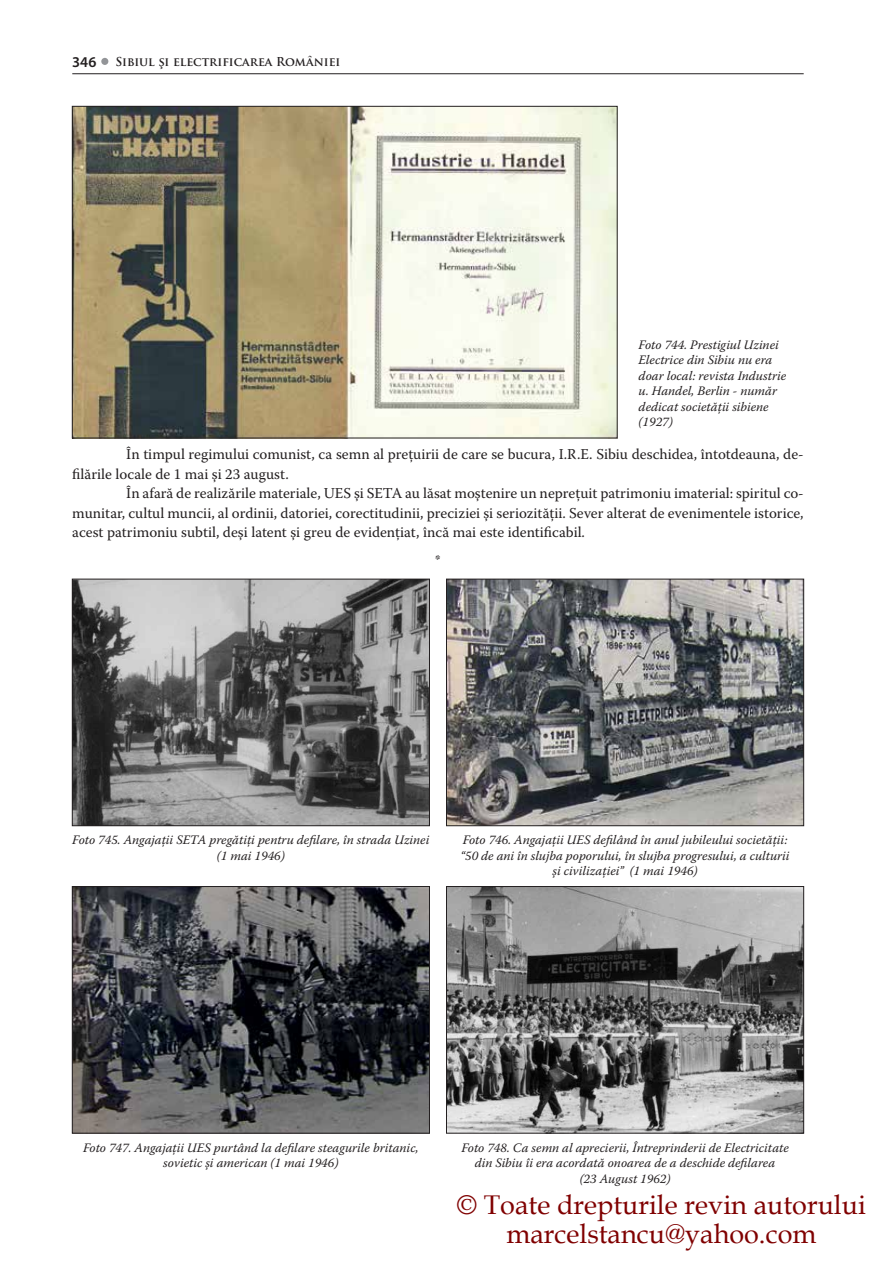
<style>
.page{position:relative;width:893px;height:1263px;background:#fff}
.page>*{position:absolute;margin:0;border:0;box-sizing:border-box;transform-origin:0 0}
.t1{font:27px/28.7px "Book Antiqua";color:#800000;text-align:center}
.t2{font:15px/19.5px "Warnock Pro";color:#231f20}
.t3{font:600 15px "Myriad Pro";color:#231f20}
.t4{font:italic 12.9px/15.5px "Warnock Pro";color:#231f20;text-align:center}
.t5{font:700 12px "Trajan Pro";color:#231f20}
</style>
<div class="page">
<hr style="left:72px;top:73px;width:732px;height:1px;background:#231f20">
<div style="left:101px;top:58px;width:7px;height:7px;background:#939598;border-radius:50%"></div>
<img style="left:74px;top:108px;width:541px;height:328px">
<img style="left:74px;top:581px;width:354px;height:243px">
<div style="left:72px;top:579px;width:358px;height:247px;border:1px solid #231f20"></div>
<img style="left:74px;top:888px;width:354px;height:243px">
<div style="left:72px;top:886px;width:358px;height:247px;border:1px solid #231f20"></div>
<img style="left:448px;top:581px;width:354px;height:243px">
<div style="left:446px;top:579px;width:358px;height:247px;border:1px solid #231f20"></div>
<img style="left:448px;top:888px;width:354px;height:243px">
<div style="left:446px;top:886px;width:358px;height:247px;border:1px solid #231f20"></div>
<p class="t3" style="left:72px;top:52px;width:26px">346</p>
<p class="t5" style="left:116px;top:54px;width:226px">Sibiul şi electrificarea României</p>
<p class="t4" style="left:639px;top:337px;width:149px;text-align:left">Foto 744. Prestigiul Uzinei<br>Electrice din Sibiu nu era doar local: revista Industrie u. Handel, Berlin - număr dedicat societăţii sibiene (1927)</p>
<p class="t2" style="left:72px;top:444px;width:733px;text-indent:54px">În timpul regimului comunist, ca semn al preţuirii de care se bucura, I.R.E. Sibiu deschidea, întotdeauna, de&shy;filările locale de 1 mai şi 23 august.</p>
<p class="t2" style="left:72px;top:483px;width:733px;text-align:justify;text-indent:54px">În afară de realizările materiale, UES şi SETA au lăsat moştenire un nepreţuit patrimoniu imaterial: spiritul co&shy;munitar, cultul muncii, al ordinii, datoriei, corectitudinii, preciziei şi seriozităţii. Sever alterat de evenimentele istorice, acest patrimoniu subtil, deşi latent şi greu de evidenţiat, încă mai este identificabil.</p>
<p class="t2" style="left:435px;top:550px;width:7px">*</p>
<p class="t4" style="left:72px;top:832px;width:359px">Foto 745. Angajaţii SETA pregătiţi pentru defilare, în strada Uzinei (1 mai 1946)</p>
<p class="t4" style="left:460px;top:832px;width:331px">Foto 746. Angajaţii UES defilând în anul jubileului societăţii: “50 de ani în slujba poporului, în slujba progresului, a culturii şi civilizaţiei” (1 mai 1946)</p>
<p class="t4" style="left:83px;top:1139px;width:337px">Foto 747. Angajaţii UES purtând la defilare steagurile britanic, sovietic şi american (1 mai 1946)</p>
<p class="t4" style="left:461px;top:1139px;width:329px">Foto 748. Ca semn al aprecierii, Întreprinderii de Electricitate din Sibiu îi era acordată onoarea de a deschide defilarea<br>(23 August 1962)</p>
<h1 class="t1" style="left:457px;top:1190px;width:411px">© Toate drepturile revin autorului marcelstancu@yahoo.com</h1>
</div>
